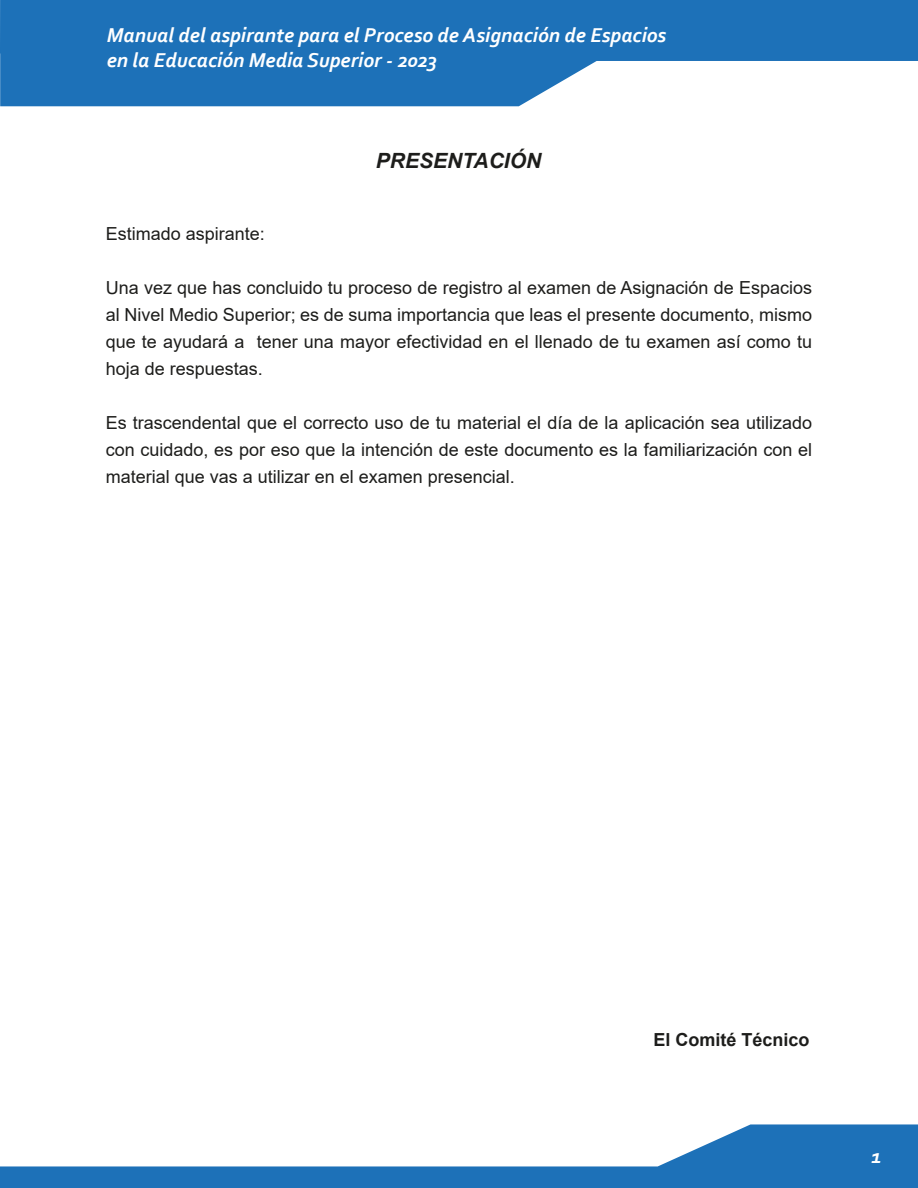
<style>
.page{position:relative;width:918px;height:1188px;background:#fff}
.page>*{position:absolute;margin:0;border:0;box-sizing:border-box;transform-origin:0 0}
.t1{font:italic 700 21px/25.2px "Corbel";color:#fff}
.t2{font:italic 700 21px "Arial";color:#1d1d1b}
.t3{font:18px/27px "Arial";color:#1d1d1b;text-align:justify}
.t4{font:700 18px "Arial";color:#1d1d1b}
</style>
<div class="page">
<svg style="left:0;top:1124px;width:918px;height:64px"></svg>
<svg style="left:0;top:0;width:918px;height:106px;fill:#1d71b8"></svg>
<p class="t1" style="left:107px;top:22px;width:561px">Manual del aspirante para el Proceso de Asignación de Espacios en la Educación Media Superior - 2023</p>
<p class="t2" style="left:376px;top:147px;width:167px">PRESENTACIÓN</p>
<p class="t3" style="left:106px;top:220px;width:161px">Estimado aspirante:</p>
<p class="t3" style="left:106px;top:274px;width:708px">Una vez que has concluido tu proceso de registro al examen de Asignación de Espacios al Nivel Medio Superior; es de suma importancia que leas el presente documento, mismo que te ayudará a tener una mayor efectividad en el llenado de tu examen así como tu hoja de respuestas.</p>
<p class="t3" style="left:106px;top:409px;width:708px">Es trascendental que el correcto uso de tu material el día de la aplicación sea utilizado con cuidado, es por eso que la intención de este documento es la familiarización con el material que vas a utilizar en el examen presencial.</p>
<p class="t4" style="left:654px;top:1027px;width:158px">El Comité Técnico</p>
<p class="t1" style="left:871px;top:1143px;width:12px">1</p>
</div>
